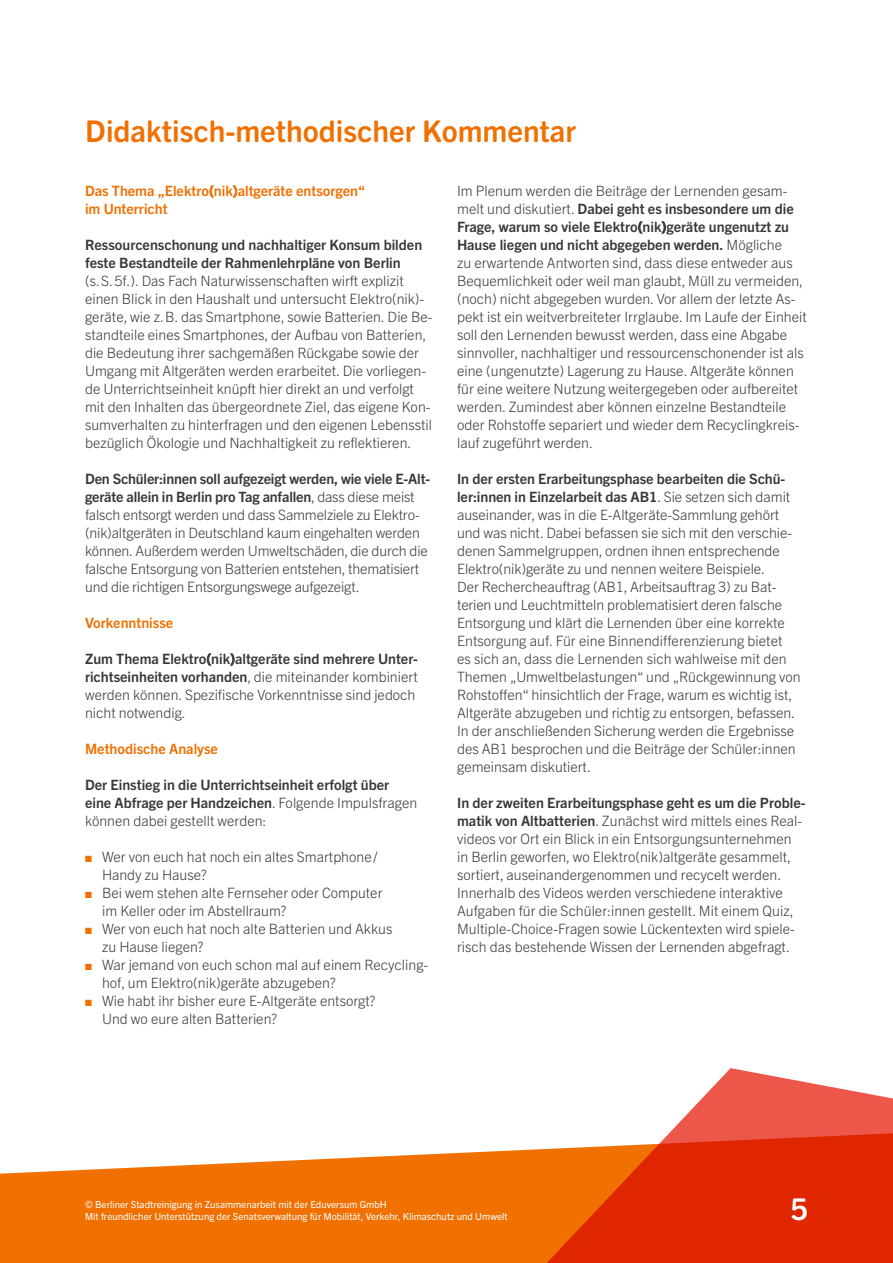
<style>
.page{position:relative;width:893px;height:1263px;background:#fff}
.page>*{position:absolute;margin:0;border:0;box-sizing:border-box;transform-origin:0 0}
.t1{font:700 30px "Trade Gothic Next SR Pro";color:#f07000}
.t2{font:700 30px "Trade Gothic Next SR Pro";color:#fff}
.t3{font:300 14.25px/18px "Trade Gothic Next LT Pro";color:#383937}
.t4{font:700 14.25px/18px "Trade Gothic Next LT Pro";color:#383937}
.t5{font:700 14.25px/18px "Trade Gothic Next LT Pro";color:#f07000}
.t6{font:9.75px/12px "Trade Gothic Next LT Pro";color:#fff}
.s1{font-weight:700}
.s2{font-weight:300}
.s3{color:#f07000}
</style>
<div class="page">
<svg style="left:0;top:1149px;width:535px;height:114px;fill:#f07000"></svg>
<svg style="left:535px;top:1068px;width:358px;height:195px;fill:#df2600"></svg>
<h1 class="t1" style="left:85px;top:110px;width:493px">Didaktisch-methodischer Kommentar</h1>
<h2 class="t5" style="left:85px;top:181px;width:282px">Das Thema „Elektro(nik)altgeräte entsorgen“ im Unterricht</h2>
<p class="t3" style="left:85px;top:235px;width:349px"><span class="s1">Ressourcenschonung und nachhaltiger Konsum bilden feste Bestandteile der Rahmenlehrpläne von Berlin </span>(s.S.5f.). Das Fach Naturwissenschaften wirft explizit einen Blick in den Haushalt und untersucht Elektro(nik)- geräte, wie z.B. das Smartphone, sowie Batterien. Die Be&shy;standteile eines Smartphones, der Aufbau von Batterien, die Bedeutung ihrer sachgemäßen Rückgabe sowie der Umgang mit Altgeräten werden erarbeitet. Die vorliegen&shy;de Unterrichtseinheit knüpft hier direkt an und verfolgt mit den Inhalten das übergeordnete Ziel, das eigene Kon&shy;sumverhalten zu hinterfragen und den eigenen Lebensstil bezüglich Ökologie und Nachhaltigkeit zu reflektieren.</p>
<p class="t3" style="left:85px;top:469px;width:347px"><span class="s1">Den Schüler:innen soll aufgezeigt werden, wie viele E-Alt&shy;geräte allein in Berlin pro Tag anfallen</span>, dass diese meist falsch entsorgt werden und dass Sammelziele zu Elektro-(nik)altgeräten in Deutschland kaum eingehalten werden können. Außerdem werden Umweltschäden, die durch die falsche Entsorgung von Batterien entstehen, thematisiert und die richtigen Entsorgungswege aufgezeigt.</p>
<h2 class="t5" style="left:85px;top:613px;width:90px">Vorkenntnisse</h2>
<p class="t3" style="left:85px;top:649px;width:334px"><span class="s1">Zum Thema Elektro(nik)altgeräte sind mehrere Unter&shy;richtseinheiten vorhanden</span>, die miteinander kombiniert werden können. Spezifische Vorkenntnisse sind jedoch nicht notwendig.</p>
<h2 class="t5" style="left:85px;top:739px;width:134px">Methodische Analyse</h2>
<p class="t4" style="left:85px;top:775px;width:334px">Der Einstieg in die Unterrichtseinheit erfolgt über eine Abfrage per Handzeichen<span class="s2">. Folgende Impulsfragen können dabei gestellt werden:</span></p>
<p class="t3" style="left:102px;top:847px;width:277px;text-indent:-17px"><span class="s3">■</span> Wer von euch hat noch ein altes Smartphone/<br>Handy zu Hause?</p>
<p class="t3" style="left:102px;top:883px;width:282px;text-indent:-17px"><span class="s3">■</span> Bei wem stehen alte Fernseher oder Computer im Keller oder im Abstellraum?</p>
<p class="t3" style="left:102px;top:919px;width:292px;text-indent:-17px"><span class="s3">■</span> Wer von euch hat noch alte Batterien und Akkus zu Hause liegen?</p>
<p class="t3" style="left:102px;top:955px;width:328px;text-indent:-17px"><span class="s3">■</span> War jemand von euch schon mal auf einem Recycling&shy;hof, um Elektro(nik)geräte abzugeben?</p>
<p class="t3" style="left:102px;top:991px;width:275px;text-indent:-17px"><span class="s3">■</span> Wie habt ihr bisher eure E-Altgeräte entsorgt?<br>Und wo eure alten Batterien?</p>
<p class="t3" style="left:457px;top:181px;width:351px">Im Plenum werden die Beiträge der Lernenden gesam&shy;melt und diskutiert. <span class="s1">Dabei geht es insbesondere um die Frage, warum so viele Elektro(nik)geräte ungenutzt zu Hause liegen und nicht abgegeben werden.</span> Mögliche<br>zu erwartende Antworten sind, dass diese entweder aus Bequemlichkeit oder weil man glaubt, Müll zu vermeiden, (noch) nicht abgegeben wurden. Vor allem der letzte As&shy;pekt ist ein weitverbreiteter Irrglaube. Im Laufe der Einheit soll den Lernenden bewusst werden, dass eine Abgabe sinnvoller, nachhaltiger und ressourcenschonender ist als eine (ungenutzte) Lagerung zu Hause. Altgeräte können für eine weitere Nutzung weitergegeben oder aufbereitet werden. Zumindest aber können einzelne Bestandteile oder Rohstoffe separiert und wieder dem Recyclingkreis&shy;lauf zugeführt werden.</p>
<p class="t3" style="left:457px;top:469px;width:345px"><span class="s1">In der ersten Erarbeitungsphase bearbeiten die Schü&shy;ler:innen in Einzelarbeit das AB1</span>. Sie setzen sich damit auseinander, was in die E-Altgeräte-Sammlung gehört und was nicht. Dabei befassen sie sich mit den verschie&shy;denen Sammelgruppen, ordnen ihnen entsprechende Elektro(nik)geräte zu und nennen weitere Beispiele.<br>Der Rechercheauftrag (AB1, Arbeitsauftrag 3) zu Bat&shy;terien und Leuchtmitteln problematisiert deren falsche Entsorgung und klärt die Lernenden über eine korrekte Entsorgung auf. Für eine Binnendifferenzierung bietet<br>es sich an, dass die Lernenden sich wahlweise mit den Themen „Umweltbelastungen“ und „Rückgewinnung von Rohstoffen“ hinsichtlich der Frage, warum es wichtig ist, Altgeräte abzugeben und richtig zu entsorgen, befassen.<br>In der anschließenden Sicherung werden die Ergebnisse des AB1 besprochen und die Beiträge der Schüler:innen gemeinsam diskutiert.</p>
<p class="t3" style="left:457px;top:793px;width:350px"><span class="s1">In der zweiten Erarbeitungsphase geht es um die Proble&shy;matik von Altbatterien</span>. Zunächst wird mittels eines Real&shy;videos vor Ort ein Blick in ein Entsorgungsunternehmen in Berlin geworfen, wo Elektro(nik)altgeräte gesammelt, sortiert, auseinandergenommen und recycelt werden.<br>Innerhalb des Videos werden verschiedene interaktive Aufgaben für die Schüler:innen gestellt. Mit einem Quiz, Multiple-Choice-Fragen sowie Lückentexten wird spiele&shy;risch das bestehende Wissen der Lernenden abgefragt.</p>
<p class="t6" style="left:85px;top:1198px;width:424px">© Berliner Stadtreinigung in Zusammenarbeit mit der Eduversum GmbH<br>Mit freundlicher Unterstützung der Senatsverwaltung für Mobilität, Verkehr, Klimaschutz und Umwelt</p>
<h1 class="t2" style="left:791px;top:1188px;width:19px">5</h1>
</div>
